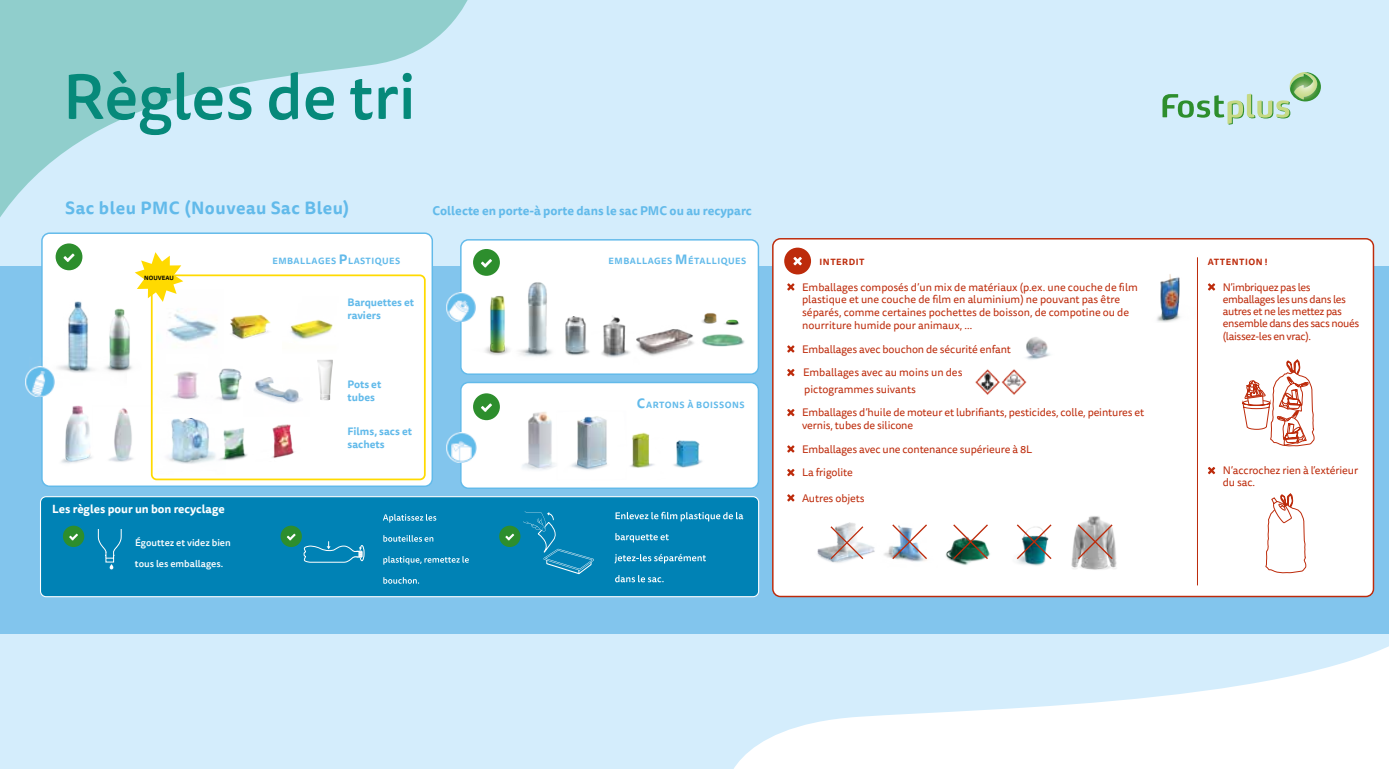
<style>
.page{position:relative;width:1389px;height:769px;background:#d4edfc}
.page>*{position:absolute;margin:0;border:0;box-sizing:border-box;transform-origin:0 0}
.t1{font:500 63px "Tisa Sans OT";color:#06897a}
.t2{font:700 17.32px "Tisa Sans OT";letter-spacing:.03em;color:#62baea}
.t3{font:700 12.25px "Tisa Sans OT";color:#62baea}
.t4{font:700 11.55px "Tisa Sans OT";color:#fff}
.t5{font:10.85px/23.6px "Tisa Sans OT";letter-spacing:-.01em;color:#bd2b0b}
.t6{font:10.85px/12.2px "Tisa Sans OT";letter-spacing:-.03em;color:#bd2b0b}
.t7{font:700 10.5px/12.8px "Tisa Sans OT";color:#62baea}
.t8{font:500 9.62px/21px "Tisa Sans OT";color:#fff}
.t9{font:700 8.92px "Tisa Sans OT";letter-spacing:.06em;color:#62baea}
.t10{font:700 8.92px "Tisa Sans OT";letter-spacing:.06em;color:#bd2b0b}
.t11{font:700 5.95px "Tisa Sans OT";letter-spacing:.005em;color:#000}
.s1{font-size:13.3px}
</style>
<div class="page">
<svg style="left:725px;top:633px;width:664px;height:136px"></svg>
<svg style="left:0;top:0;width:468px;height:236px"></svg>
<div style="left:0;top:266px;width:1389px;height:367px;background:#82c5ed"></div>
<svg style="left:1162px;top:72px;width:159px;height:53px"></svg>
<div style="left:773px;top:239px;width:600px;height:357px;background:#fff;border-radius:8px"></div>
<div style="left:42px;top:233px;width:390px;height:253px;background:#fff;border-radius:8px"></div>
<div style="left:461px;top:240px;width:297px;height:134px;background:#fff;border-radius:8px"></div>
<div style="left:460px;top:239px;width:299px;height:136px;border:1px solid #62baea;border-radius:8px"></div>
<div style="left:461px;top:382px;width:297px;height:106px;background:#fff;border-radius:8px"></div>
<div style="left:460px;top:382px;width:299px;height:107px;border:1px solid #62baea;border-radius:8px"></div>
<img style="left:222px;top:368px;width:20px;height:33px">
<img style="left:40px;top:396px;width:75px;height:91px">
<img style="left:71px;top:302px;width:86px;height:95px">
<img style="left:93px;top:406px;width:40px;height:60px">
<img style="left:35px;top:269px;width:91px;height:127px">
<svg style="left:1208px;top:283px;width:7px;height:8px"></svg>
<svg style="left:1208px;top:467px;width:7px;height:7px"></svg>
<img style="left:290px;top:319px;width:43px;height:20px">
<img style="left:157px;top:309px;width:58px;height:33px">
<img style="left:254px;top:378px;width:47px;height:26px">
<img style="left:154px;top:354px;width:68px;height:47px">
<img style="left:226px;top:428px;width:21px;height:33px">
<img style="left:167px;top:418px;width:59px;height:46px">
<img style="left:567px;top:316px;width:23px;height:40px">
<img style="left:601px;top:316px;width:26px;height:42px">
<img style="left:540px;top:282px;width:27px;height:75px">
<img style="left:460px;top:250px;width:80px;height:135px">
<img style="left:627px;top:329px;width:60px;height:27px">
<img style="left:687px;top:304px;width:72px;height:51px">
<img style="left:656px;top:440px;width:59px;height:49px">
<img style="left:500px;top:384px;width:50px;height:105px">
<img style="left:550px;top:416px;width:82px;height:73px">
<img style="left:614px;top:416px;width:52px;height:67px">
<hr style="left:1197px;top:257px;width:1px;height:328px;background:#bd2b0b">
<img style="left:886px;top:546px;width:36px;height:16px">
<svg style="left:891px;top:524px;width:36px;height:37px"></svg>
<img style="left:945px;top:547px;width:45px;height:18px">
<svg style="left:952px;top:524px;width:37px;height:37px"></svg>
<img style="left:1017px;top:561px;width:28px;height:5px">
<svg style="left:1016px;top:524px;width:36px;height:37px"></svg>
<img style="left:1071px;top:516px;width:46px;height:54px">
<svg style="left:1076px;top:523px;width:38px;height:38px"></svg>
<div style="left:151px;top:274px;width:275px;height:206px;border:2px solid #ffda00;border-radius:5px"></div>
<div style="left:41px;top:497px;width:718px;height:100px;background:#0082b5;border-radius:6px"></div>
<div style="left:40px;top:496px;width:719px;height:101px;border:1px solid #fff;border-radius:6px"></div>
<svg style="left:615px;top:575px;width:49px;height:7px"></svg>
<svg style="left:614px;top:554px;width:92px;height:9px"></svg>
<svg style="left:615px;top:533px;width:54px;height:9px"></svg>
<svg style="left:616px;top:512px;width:127px;height:9px"></svg>
<svg style="left:383px;top:577px;width:36px;height:7px"></svg>
<svg style="left:383px;top:556px;width:86px;height:9px"></svg>
<svg style="left:383px;top:535px;width:50px;height:7px"></svg>
<svg style="left:383px;top:514px;width:53px;height:9px"></svg>
<svg style="left:304px;top:541px;width:61px;height:22px"></svg>
<svg style="left:98px;top:530px;width:24px;height:39px"></svg>
<img style="left:215px;top:315px;width:56px;height:24px">
<img style="left:272px;top:424px;width:22px;height:34px">
<svg style="left:787px;top:283px;width:7px;height:8px"></svg>
<svg style="left:787px;top:345px;width:7px;height:8px"></svg>
<svg style="left:787px;top:369px;width:7px;height:7px"></svg>
<svg style="left:787px;top:409px;width:7px;height:7px"></svg>
<svg style="left:787px;top:445px;width:7px;height:8px"></svg>
<svg style="left:787px;top:469px;width:7px;height:7px"></svg>
<svg style="left:787px;top:494px;width:7px;height:7px"></svg>
<img style="left:1026px;top:337px;width:25px;height:23px">
<img style="left:817px;top:522px;width:69px;height:41px">
<svg style="left:829px;top:525px;width:36px;height:35px"></svg>
<div style="left:784px;top:248px;width:27px;height:26px;background:#bd2b0b;border-radius:50%"></div>
<svg style="left:793px;top:257px;width:9px;height:8px"></svg>
<div style="left:63px;top:526px;width:21px;height:21px;background:#2d8e2d;border-radius:50%"></div>
<svg style="left:69px;top:534px;width:9px;height:6px"></svg>
<div style="left:281px;top:526px;width:21px;height:21px;background:#2d8e2d;border-radius:50%"></div>
<svg style="left:287px;top:534px;width:9px;height:6px"></svg>
<div style="left:499px;top:526px;width:21px;height:21px;background:#2d8e2d;border-radius:50%"></div>
<svg style="left:505px;top:534px;width:9px;height:6px"></svg>
<div style="left:473px;top:249px;width:27px;height:27px;background:#2d8e2d;border-radius:50%"></div>
<svg style="left:481px;top:259px;width:11px;height:8px"></svg>
<div style="left:56px;top:243px;width:26px;height:27px;background:#2d8e2d;border-radius:50%"></div>
<svg style="left:64px;top:254px;width:11px;height:8px"></svg>
<div style="left:473px;top:393px;width:27px;height:27px;background:#2d8e2d;border-radius:50%"></div>
<svg style="left:481px;top:403px;width:11px;height:9px"></svg>
<img style="left:975px;top:369px;width:52px;height:26px">
<img style="left:447px;top:432px;width:29px;height:30px">
<img style="left:446px;top:292px;width:30px;height:30px">
<img style="left:25px;top:367px;width:30px;height:29px">
<svg style="left:523px;top:511px;width:71px;height:63px"></svg>
<svg style="left:1243px;top:360px;width:72px;height:86px"></svg>
<svg style="left:1265px;top:493px;width:41px;height:80px"></svg>
<img style="left:1157px;top:274px;width:23px;height:48px">
<svg style="left:320px;top:395px;width:10px;height:5px"></svg>
<img style="left:317px;top:360px;width:16px;height:35px">
<svg style="left:318px;top:360px;width:15px;height:2px"></svg>
<svg style="left:135px;top:252px;width:48px;height:50px"></svg>
<h1 class="t1" style="left:63px;top:58px;width:354px">Règles de tri</h1>
<h2 class="t2" style="left:65px;top:197px;width:285px">Sac bleu PMC (Nouveau Sac Bleu)</h2>
<p class="t3" style="left:433px;top:203px;width:321px">Collecte en porte-à porte dans le sac PMC ou au recyparc</p>
<p class="t9" style="left:272px;top:256px;width:129px">EMBALLAGES <span class="s1">P</span>LASTIQUES</p>
<p class="t9" style="left:609px;top:256px;width:139px">EMBALLAGES <span class="s1">M</span>ÉTALLIQUES</p>
<p class="t10" style="left:820px;top:256px;width:47px">INTERDIT</p>
<p class="t10" style="left:1208px;top:256px;width:61px">ATTENTION !</p>
<p class="t7" style="left:348px;top:297px;width:68px">Barquettes et raviers</p>
<p class="t11" style="left:144px;top:274px;width:31px">NOUVEAU</p>
<p class="t5" style="left:802px;top:281px;width:337px;line-height:12.8px">Emballages composés d’un mix de matériaux (p.ex. une couche de film plastique et une couche de film en aluminium) ne pouvant pas être séparés, comme certaines pochettes de boisson, de compotine ou de nourriture humide pour animaux, …</p>
<p class="t5" style="left:802px;top:338px;width:210px">Emballages avec bouchon de sécurité enfant<br>Emballages avec au moins un des</p>
<p class="t5" style="left:802px;top:378px;width:344px">pictogrammes suivants<br>Emballages d’huile de moteur et lubrifiants, pesticides, colle, peintures et</p>
<p class="t5" style="left:802px;top:414px;width:232px">vernis, tubes de silicone<br>Emballages avec une contenance supérieure à 8L<br>La frigolite</p>
<p class="t5" style="left:802px;top:487px;width:64px">Autres objets</p>
<p class="t6" style="left:1223px;top:281px;width:138px">N’imbriquez pas les emballages les uns dans les autres et ne les mettez pas ensemble dans des sacs noués (laissez-les en vrac).</p>
<p class="t7" style="left:348px;top:378px;width:35px">Pots et tubes</p>
<p class="t7" style="left:348px;top:426px;width:66px">Films, sacs et sachets</p>
<p class="t9" style="left:637px;top:399px;width:109px"><span class="s1">C</span>ARTONS À BOISSONS</p>
<p class="t5" style="left:1223px;top:465px;width:137px;line-height:12.2px">N’accrochez rien à l’extérieur du sac.</p>
<p class="t4" style="left:52px;top:501px;width:174px">Les règles pour un bon recyclage</p>
<p class="t8" style="left:135px;top:533px;width:97px">Égouttez et videz bien tous les emballages.</p>
</div>
